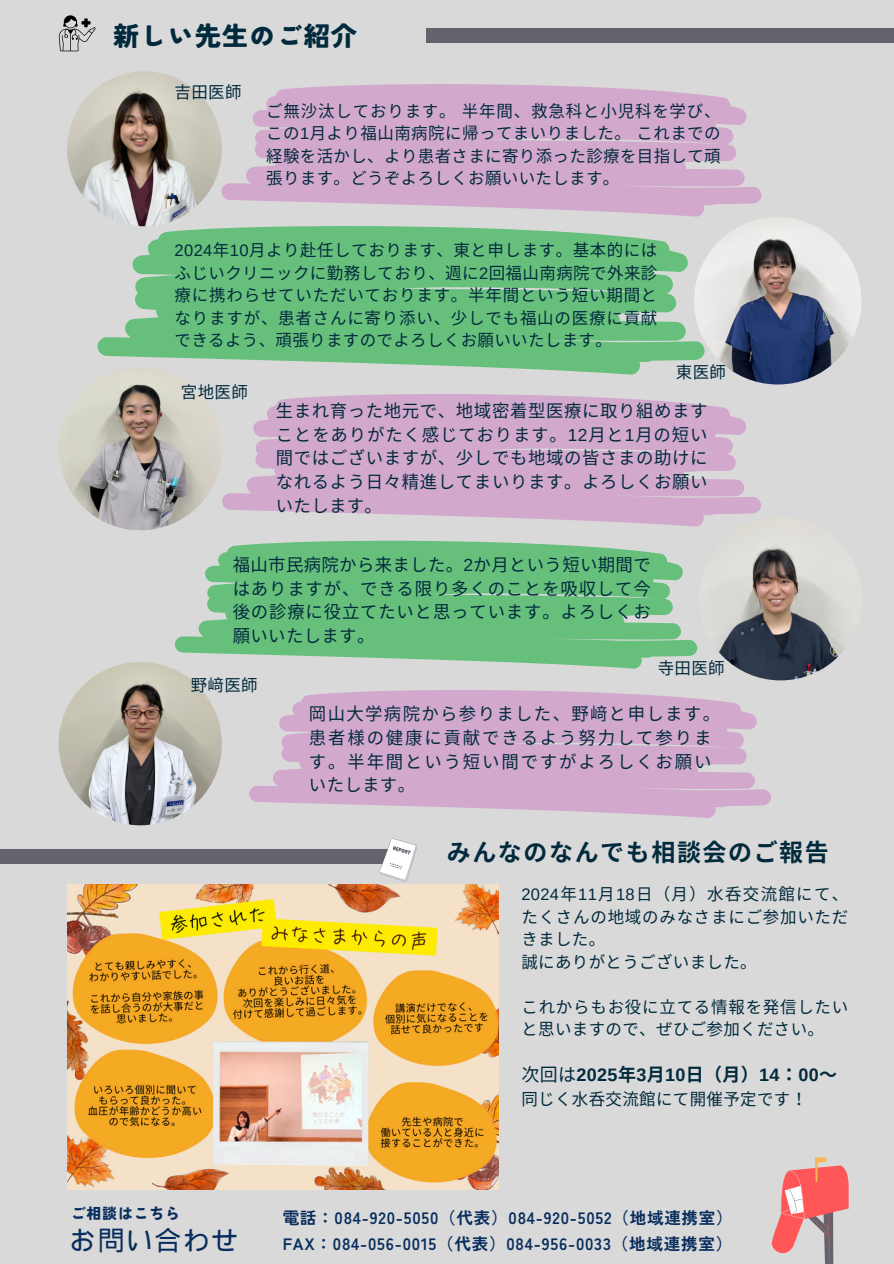
<style>
.page{position:relative;width:894px;height:1264px;background:#fff}
.page>*{position:absolute;margin:0;border:0;box-sizing:border-box;transform-origin:0 0}
.t1{font:27px "Wen Quan Yi Micro Hei";letter-spacing:.05em;color:#082d5d}
.t2{font:900 26.7px "Tsunagi Gothic";letter-spacing:.015em;color:#022a3d}
.t3{font:700 24px "Noto Sans CJ Ksc";letter-spacing:.065em;color:#022a3d}
.t4{font:700 18px "Arimo";letter-spacing:.02em;color:#022a3d}
.t5{font:17.4px/23.7px "Noto Sans CJ Ksc";letter-spacing:.045em;color:#022a3d;text-align:justify}
.t6{font:17.4px/23.7px "Noto Sans CJ Ksc";letter-spacing:.105em;color:#022a3d}
.t7{font:16.5px/22.5px "Noto Sans CJ Ksc";letter-spacing:.02em;color:#022a3d;text-align:justify}
.t8{font:16.5px/22.5px "Noto Sans CJ Ksc";letter-spacing:.045em;color:#022a3d}
.t9{font:700 16.5px "Zen Kaku Gothic New";letter-spacing:.05em;color:#082d5d}
.t10{font:900 15px "Zen Kaku Gothic New";letter-spacing:.05em;color:#082d5d}
.s1{font-family:"Arimo"}
.s2{font-family:"Noto Sans CJ Ksc";font-weight:400}
.s3{font-family:"Noto Sans CJ Ksc"}
</style>
<div class="page">
<div style="left:0;top:0;width:893px;height:1263px;background:#d9d9d9"></div>
<svg style="left:771px;top:1157px;width:77px;height:106px"></svg>
<div style="left:426px;top:28px;width:467px;height:15px;background:#64636b"></div>
<div style="left:0;top:849px;width:391px;height:15px;background:#64636b"></div>
<svg style="left:59px;top:15px;width:37px;height:36px"></svg>
<svg style="left:249px;top:690px;width:522px;height:128px;fill:#d3a8cd"></svg>
<img style="left:379px;top:838px;width:37px;height:43px">
<img style="left:59px;top:367px;width:163px;height:163px;border-radius:50%">
<img style="left:67px;top:71px;width:155px;height:155px;border-radius:50%">
<svg style="left:221px;top:84px;width:540px;height:133px;fill:#d3a8cd"></svg>
<svg style="left:97px;top:226px;width:607px;height:149px;fill:#66c07b"></svg>
<svg style="left:175px;top:540px;width:522px;height:129px;fill:#66c07b"></svg>
<img style="left:698px;top:517px;width:164px;height:163px;border-radius:50%">
<img style="left:67px;top:884px;width:431px;height:305px">
<svg style="left:222px;top:394px;width:539px;height:133px;fill:#d3a8cd"></svg>
<img style="left:693px;top:217px;width:168px;height:167px;border-radius:50%">
<img style="left:59px;top:662px;width:163px;height:163px;border-radius:50%">
<h5 class="t2" style="left:113px;top:23px;width:246px">新しい先生のご紹介</h5>
<h5 class="t7" style="left:175px;top:79px;width:68px">吉田医師</h5>
<p class="t7" style="left:266px;top:98px;width:456px">ご無沙汰しております。半年間、救急科と小児科を学び、この<span class="s1">1</span>月より福山南病院に帰ってまいりました。これまでの経験を活かし、より患者さまに寄り添った診療を目指して頑張ります。どうぞよろしくお願いいたします。</p>
<p class="t7" style="left:175px;top:238px;width:484px"><span class="s1">2024</span>年<span class="s1">10</span>月より赴任しております、東と申します。基本的にはふじいクリニックに勤務しており、週に<span class="s1">2</span>回福山南病院で外来診療に携わらせていただいております。半年間という短い期間となりますが、患者さんに寄り添い、少しでも福山の医療に貢献できるよう、頑張りますのでよろしくお願いいたします。</p>
<p class="t7" style="left:181px;top:380px;width:68px">宮地医師</p>
<p class="t7" style="left:675px;top:360px;width:52px">東医師</p>
<p class="t5" style="left:276px;top:397px;width:433px">生まれ育った地元で、地域密着型医療に取り組めますことをありがたく感じております。<span class="s1">12</span>月と<span class="s1">1</span>月の短い間ではございますが、少しでも地域の皆さまの助けになれるよう日々精進してまいります。よろしくお願いいたします。</p>
<h5 class="t5" style="left:233px;top:551px;width:419px">福山市民病院から来ました。<span class="s1">2</span>か月という短い期間ではありますが、できる限り多くのことを吸収して今後の診療に役立てたいと思っています。よろしくお願いいたします。</h5>
<p class="t7" style="left:191px;top:672px;width:68px">野﨑医師</p>
<p class="t7" style="left:657px;top:655px;width:68px">寺田医師</p>
<h5 class="t6" style="left:309px;top:701px;width:412px">岡山大学病院から参りました、野﨑と申します。患者様の健康に貢献できるよう努力して参ります。半年間という短い間ですがよろしくお願いいたします。</h5>
<h5 class="t3" style="left:446px;top:833px;width:383px">みんなのなんでも相談会のご報告</h5>
<p class="t8" style="left:521px;top:882px;width:328px"><span class="s1">2024</span>年<span class="s1">11</span>月 <span class="s1">18</span>日（月）水呑交流館にて、たくさんの地域のみなさまにご参加いただきました。<br>誠にありがとうございました。</p>
<h5 class="t8" style="left:521px;top:994px;width:328px">これからもお役に立てる情報を発信したいと思いますので、ぜひご参加ください。</h5>
<h5 class="t4" style="left:521px;top:1065px;width:316px"><span class="s2">次回は</span>2025<span class="s3">年</span>3<span class="s3">月</span> 10<span class="s3">日（月）</span>14<span class="s3">：</span> 00<span class="s3">～</span></h5>
<h5 class="t7" style="left:521px;top:1086px;width:273px">同じく水呑交流館にて開催予定です！</h5>
<p class="t10" style="left:71px;top:1201px;width:111px">ご相談はこちら</p>
<p class="t9" style="left:282px;top:1204px;width:451px">電話：084-920-5050（代表）084-920-5052（地域連携室）</p>
<h5 class="t1" style="left:69px;top:1224px;width:170px">お問い合わせ</h5>
<p class="t9" style="left:282px;top:1230px;width:451px">FAX：084-056-0015（代表）084-956-0033（地域連携室）</p>
</div>
